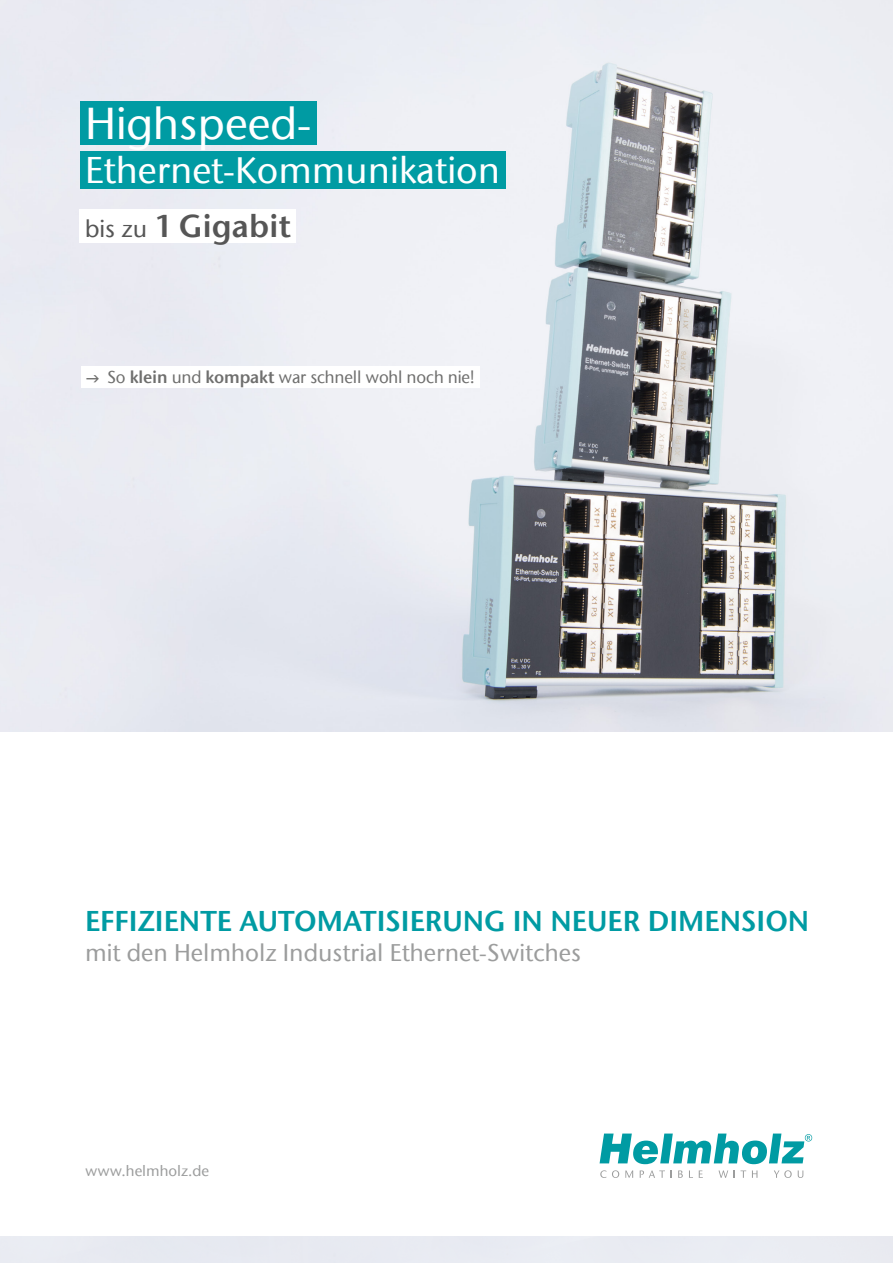
<style>
.page{position:relative;width:893px;height:1263px;background:#fff}
.page>*{position:absolute;margin:0;border:0;box-sizing:border-box;transform-origin:0 0}
.t1{font:500 44.4px "ITC Stone Sans Com";color:#fff}
.t2{font:500 37.05px "ITC Stone Sans Com";color:#fff}
.t3{font:31.5px "ITC Stone Sans Com Semi";color:#565656}
.t4{font:28.5px "ITC Stone Sans Com Semi";color:#009ba3}
.t5{font:500 24px "ITC Stone Sans Com";color:#9c9d9d}
.t6{font:500 17.1px "ITC Stone Sans Com";letter-spacing:-.01em;color:#6f6f6e}
.t7{font:500 15px "ITC Stone Sans Com";color:#9c9d9d}
.s1{font-family:"ITC Stone Sans Com";font-weight:500;font-size:24.15px}
.s2{font-family:"ITC Stone Sans Com Semi";font-weight:400}
</style>
<div class="page">
<svg style="left:600px;top:1170px;width:19px;height:8px"></svg>
<svg style="left:625px;top:1170px;width:8px;height:8px"></svg>
<svg style="left:640px;top:1170px;width:25px;height:8px"></svg>
<svg style="left:678px;top:1170px;width:5px;height:8px"></svg>
<svg style="left:699px;top:1170px;width:4px;height:8px"></svg>
<svg style="left:718px;top:1170px;width:10px;height:8px"></svg>
<svg style="left:734px;top:1170px;width:12px;height:8px"></svg>
<svg style="left:752px;top:1170px;width:5px;height:8px"></svg>
<svg style="left:774px;top:1170px;width:18px;height:8px"></svg>
<svg style="left:798px;top:1170px;width:5px;height:8px"></svg>
<svg style="left:600px;top:1133px;width:212px;height:31px"></svg>
<img style="left:0;top:0;width:893px;height:731px">
<div style="left:80px;top:101px;width:236px;height:43px;background:#009ba3"></div>
<div style="left:80px;top:151px;width:425px;height:38px;background:#009ba3"></div>
<div style="left:80px;top:209px;width:216px;height:33px;background:#fff"></div>
<div style="left:81px;top:366px;width:398px;height:21px;background:#fff"></div>
<h1 class="t1" style="left:85px;top:97px;width:228px">Highspeed-</h1>
<h2 class="t2" style="left:85px;top:148px;width:417px">Ethernet-Kommunikation</h2>
<p class="t3" style="left:85px;top:207px;width:207px"><span class="s1">bis zu</span> 1 Gigabit</p>
<p class="t6" style="left:107px;top:367px;width:369px">So <span class="s2">klein</span> und <span class="s2">kompakt</span> war schnell wohl noch nie!</p>
<p class="t4" style="left:85px;top:904px;width:726px">EFFIZIENTE AUTOMATISIERUNG IN NEUER DIMENSION</p>
<p class="t5" style="left:85px;top:938px;width:497px">mit den Helmholz Industrial Ethernet-Switches</p>
<p class="t7" style="left:85px;top:1162px;width:126px">www.helmholz.de</p>
</div>
